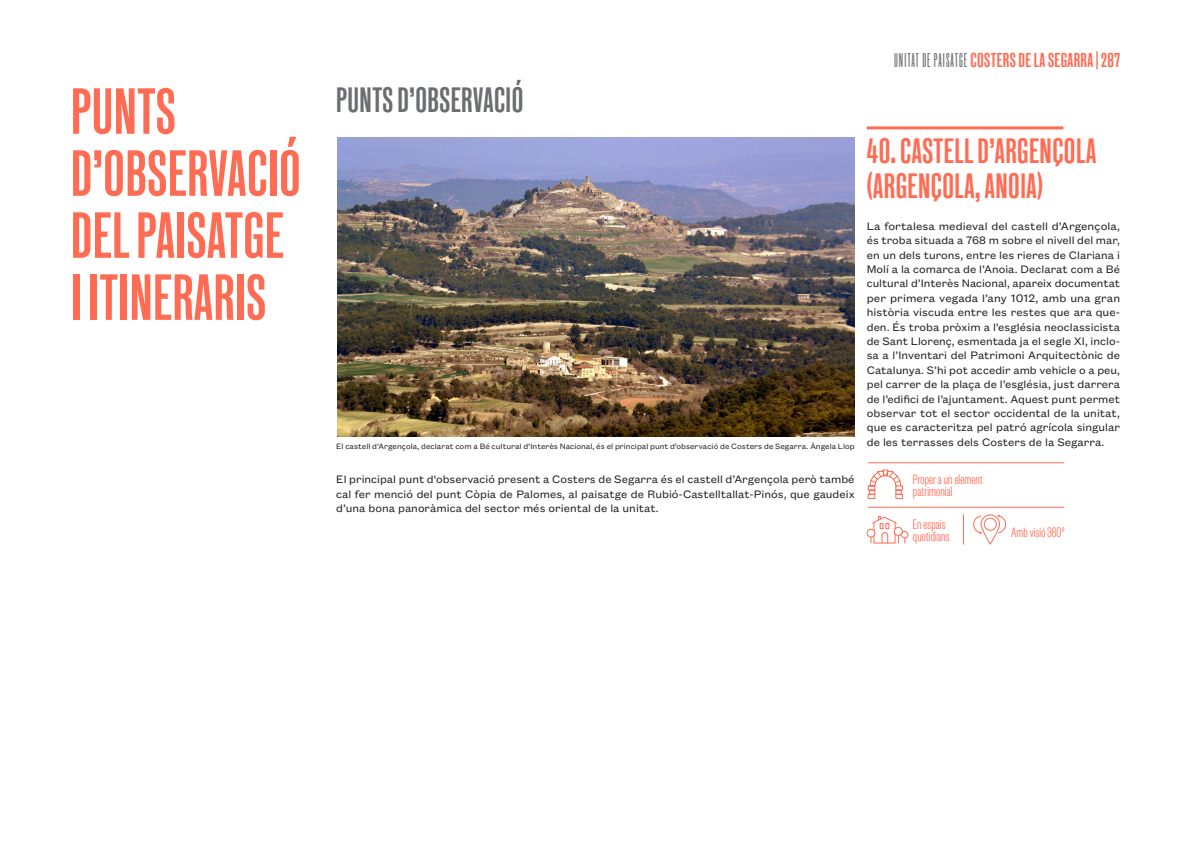
<style>
.page{position:relative;width:1191px;height:842px;background:#fff}
.page>*{position:absolute;margin:0;border:0;box-sizing:border-box;transform-origin:0 0}
.t1{font:65px/62px "New Grotesk Square THREE";letter-spacing:.01em;color:#ff6c54}
.t2{font:35px/35px "New Grotesk Square THREE";letter-spacing:.015em;color:#ff6c54}
.t3{font:35px "New Grotesk Square THREE";letter-spacing:.015em;color:#6c6d70}
.t4{font:20px "New Grotesk Square THREE";letter-spacing:.02em;color:#ff6c54}
.t5{font:300 15.3px/11.5px "Founders Grotesk X Cond";letter-spacing:.01em;color:#ff6c54}
.t6{font:12px/14.4px "Founders Grotesk Text";color:#231f20;text-align:justify}
.t7{font:8.5px "Founders Grotesk Text";color:#231f20}
.s1{font-family:"New Grotesk Round ONE";color:#6c6d70}
</style>
<div class="page">
<hr style="left:866px;top:126px;width:197px;height:3px;background:#ff6c54">
<hr style="left:867px;top:507px;width:197px;height:1px;background:#ff6c54">
<hr style="left:867px;top:463px;width:197px;height:1px;background:#ff6c54">
<svg style="left:867px;top:469px;width:36px;height:30px"></svg>
<svg style="left:973px;top:514px;width:33px;height:31px"></svg>
<hr style="left:963px;top:514px;width:1px;height:30px;background:#ff6c54">
<div style="left:866px;top:529px;width:9px;height:8px;border:1px solid #ff6c54;border-radius:50%"></div>
<div style="left:901px;top:531px;width:7px;height:7px;border:1px solid #ff6c54;border-radius:50%"></div>
<svg style="left:870px;top:516px;width:35px;height:27px"></svg>
<img style="left:337px;top:138px;width:517px;height:299px">
<h1 class="t1" style="left:71px;top:81px;width:231px">PUNTS<br>D’OBSERVACIÓ<br>DEL PAISATGE<br>I ITINERARIS</h1>
<h2 class="t3" style="left:336px;top:80px;width:189px">PUNTS D’OBSERVACIÓ</h2>
<p class="t7" style="left:336px;top:440px;width:520px">El castell d’Argençola, declarat com a Bé cultural d’Interès Nacional, és el principal punt d’observació de Costers de Segarra. Àngela Llop</p>
<p class="t6" style="left:336px;top:471px;width:520px">El principal punt d'observació present a Costers de Segarra és el castell d’Argençola però també cal fer menció del punt Còpia de Palomes, al paisatge de Rubió-Castelltallat-Pinós, que gaudeix d’una bona panoràmica del sector més oriental de la unitat.</p>
<h3 class="t4" style="left:894px;top:49px;width:227px"><span class="s1">UNITAT DE PAISATGE</span> COSTERS DE LA SEGARRA | 287</h3>
<h2 class="t2" style="left:866px;top:134px;width:231px">40. CASTELL D’ARGENÇOLA (ARGENÇOLA, ANOIA)</h2>
<p class="t6" style="left:866px;top:218px;width:255px">La fortalesa medieval del castell d’Argençola, és troba situada a 768 m sobre el nivell del mar, en un dels turons, entre les rieres de Clariana i Molí a la comarca de l’Anoia. Declarat com a Bé cultural d’Interès Nacional, apareix documentat per primera vegada l’any 1012, amb una gran història viscuda entre les restes que ara que&shy;den. És troba pròxim a l’església neoclassicista de Sant Llorenç, esmentada ja el segle XI, inclo&shy;sa a l’Inventari del Patrimoni Arquitectònic de Catalunya. S’hi pot accedir amb vehicle o a peu, pel carrer de la plaça de l’església, just darrera de l’edifici de l’ajuntament. Aquest punt permet observar tot el sector occidental de la unitat, que es caracteritza pel patró agrícola singular de les terrasses dels Costers de la Segarra.</p>
<p class="t5" style="left:913px;top:473px;width:71px">Proper a un element patrimonial</p>
<p class="t5" style="left:913px;top:517px;width:38px;line-height:12px">En espais quotidians</p>
<p class="t5" style="left:1011px;top:526px;width:54px">Amb visió 360º</p>
</div>
